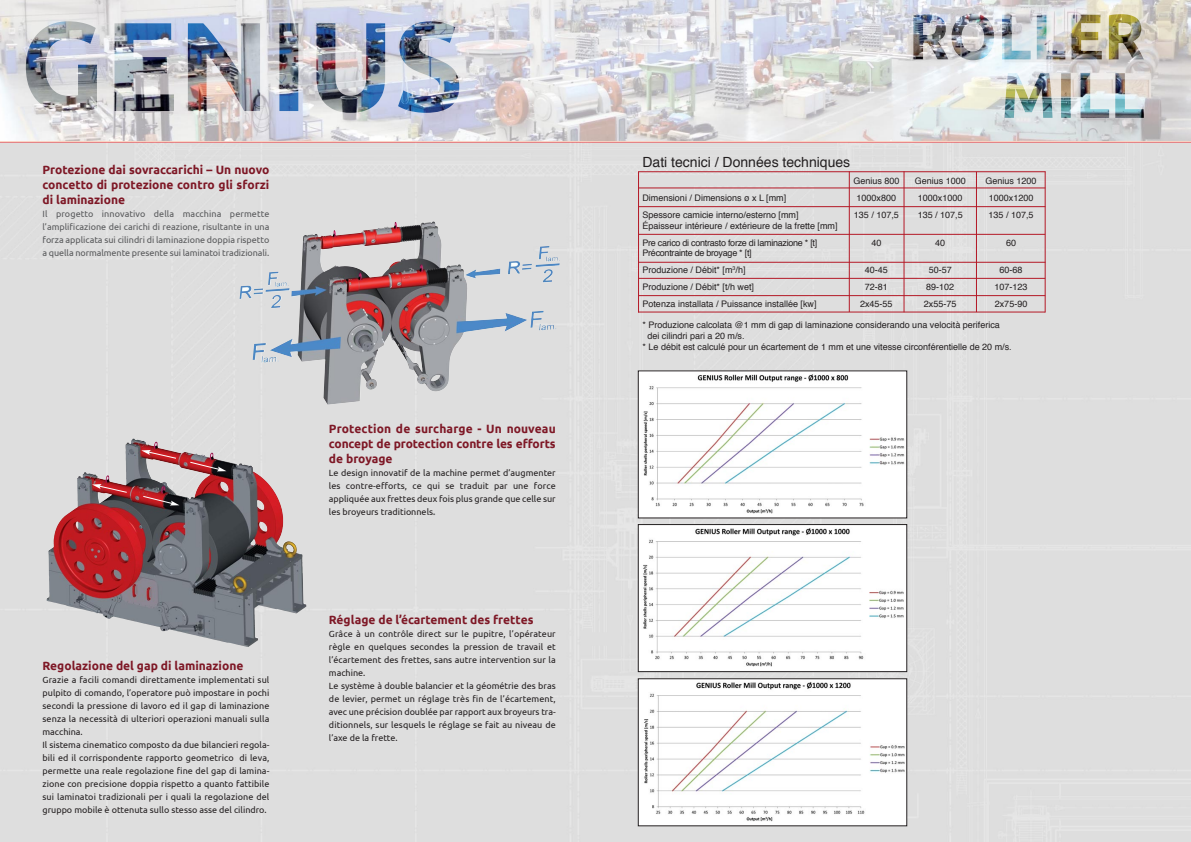
<style>
.page{position:relative;width:1191px;height:842px;background:#fff}
.page>*{position:absolute;margin:0;border:0;box-sizing:border-box;transform-origin:0 0}
.t1{font:14px "Helvetica";color:#231f20}
.t2{font:700 12px/15px "Ubuntu";color:#7e1826;text-align:justify}
.t3{font:9px/13px "Ubuntu";letter-spacing:.005em;color:#231f20}
.t4{font:9px/16.8px "Helvetica";color:#231f20}
.t5{font:9px/13px "Ubuntu";letter-spacing:-.005em;color:#58595b;text-align:justify}
.t6{font:9px/16.8px "Helvetica";letter-spacing:-.03em;color:#231f20}
.s1{font-weight:700;color:#58595b}
</style>
<div class="page">
<img style="left:0;top:142px;width:1191px;height:700px">
<hr style="left:0;top:141px;width:1191px;height:1px;background:#ed1c24">
<img style="left:640px;top:373px;width:265px;height:143px">
<img style="left:640px;top:680px;width:265px;height:144px">
<div style="left:638px;top:678px;width:269px;height:148px;border:1px solid #231f20"></div>
<img style="left:640px;top:526px;width:265px;height:144px">
<div style="left:638px;top:524px;width:269px;height:148px;border:1px solid #231f20"></div>
<img style="left:240px;top:286px;width:26px;height:74px">
<img style="left:47px;top:438px;width:99px;height:160px">
<hr style="left:848px;top:171px;width:1px;height:141px;background:#b41826">
<hr style="left:1044px;top:171px;width:1px;height:141px;background:#b41826">
<hr style="left:976px;top:172px;width:1px;height:140px;background:#b41826">
<hr style="left:903px;top:171px;width:1px;height:141px;background:#b41826">
<hr style="left:638px;top:206px;width:407px;height:1px;background:#b41826">
<hr style="left:638px;top:187px;width:407px;height:1px;background:#b41826">
<hr style="left:638px;top:312px;width:407px;height:1px;background:#b41826">
<hr style="left:638px;top:295px;width:407px;height:1px;background:#b41826">
<hr style="left:638px;top:278px;width:407px;height:1px;background:#b41826">
<hr style="left:638px;top:262px;width:407px;height:1px;background:#b41826">
<hr style="left:638px;top:234px;width:407px;height:1px;background:#b41826">
<hr style="left:638px;top:171px;width:407px;height:1px;background:#b41826">
<hr style="left:638px;top:171px;width:1px;height:141px;background:#b41826">
<svg style="left:92px;top:484px;width:36px;height:9px"></svg>
<svg style="left:141px;top:450px;width:36px;height:9px"></svg>
<svg style="left:142px;top:495px;width:37px;height:10px"></svg>
<svg style="left:189px;top:461px;width:37px;height:10px"></svg>
<img style="left:0;top:0;width:1191px;height:141px">
<img style="left:26px;top:14px;width:1117px;height:104px">
<h2 class="t2" style="left:43px;top:162px;width:228px">Protezione dai sovraccarichi – Un nuovo concetto di protezione contro gli sforzi di laminazione</h2>
<p class="t5" style="left:43px;top:207px;width:228px">Il progetto innovativo della macchina permette l’amplificazione dei carichi di reazione, risultante in una forza applicata sui cilindri di laminazione doppia rispetto a quella normalmente presente sui laminatoi tradizionali.</p>
<h2 class="t2" style="left:43px;top:658px;width:202px">Regolazione del gap di laminazione</h2>
<p class="t3" style="left:43px;top:673px;width:228px">Grazie a facili comandi direttamente implementati sul pulpito di comando, l’operatore può impostare in pochi secondi la pressione di lavoro ed il gap di laminazione senza la necessità di ulteriori operazioni manuali sulla macchina.<br>Il sistema cinematico composto da due bilancieri regola&shy;bili ed il corrispondente rapporto geometrico di leva, permette una reale regolazione fine del gap di lamina&shy;zione con precisione doppia rispetto a quanto fattibile sui laminatoi tradizionali per i quali la regolazione del gruppo mobile è ottenuta sullo stesso asse del cilindro.</p>
<h2 class="t2" style="left:329px;top:421px;width:228px">Protection de surcharge - Un nouveau concept de protection contre les efforts de broyage</h2>
<p class="t3" style="left:329px;top:466px;width:228px;text-align:justify">Le design innovatif de la machine permet d’augmenter les contre-efforts, ce qui se traduit par une force appliquée aux frettes deux fois plus grande que celle sur les broyeurs traditionnels<span class="s1">.</span></p>
<h2 class="t2" style="left:329px;top:612px;width:206px">Réglage de l’écartement des frettes</h2>
<p class="t3" style="left:329px;top:627px;width:228px">Grâce à un contrôle direct sur le pupitre, l’opérateur règle en quelques secondes la pression de travail et l’écartement des frettes, sans autre intervention sur la machine.<br>Le système à double balancier et la géométrie des bras de levier, permet un réglage très fin de l’écartement, avec une précision doublée par rapport aux broyeurs tra&shy;ditionnels, sur lesquels le réglage se fait au niveau de l’axe de la frette.</p>
<h1 class="t1" style="left:642px;top:156px;width:209px">Dati tecnici / Données techniques</h1>
<p class="t4" style="left:853px;top:174px;width:48px">Genius 800</p>
<p class="t4" style="left:914px;top:174px;width:53px">Genius 1000</p>
<p class="t4" style="left:985px;top:174px;width:53px">Genius 1200</p>
<p class="t4" style="left:642px;top:190px;width:145px">Dimensioni / Dimensions ø x L [mm]</p>
<p class="t4" style="left:856px;top:190px;width:41px">1000x800</p>
<p class="t4" style="left:918px;top:190px;width:46px">1000x1000</p>
<p class="t4" style="left:988px;top:190px;width:46px">1000x1200</p>
<p class="t4" style="left:642px;top:207px;width:158px">Spessore camicie interno/esterno [mm]</p>
<p class="t4" style="left:854px;top:207px;width:47px">135 / 107,5</p>
<p class="t4" style="left:917px;top:207px;width:47px">135 / 107,5</p>
<p class="t4" style="left:988px;top:207px;width:47px">135 / 107,5</p>
<p class="t4" style="left:642px;top:218px;width:197px">Épaisseur intérieure / extérieure de la frette [mm]<br>Pre carico di contrasto forze di laminazione * [t]</p>
<p class="t4" style="left:871px;top:235px;width:12px">40</p>
<p class="t4" style="left:935px;top:235px;width:12px">40</p>
<p class="t4" style="left:1006px;top:235px;width:12px">60</p>
<p class="t6" style="left:642px;top:246px;width:111px">Précontrainte de broyage * [t]<br>Produzione / Débit* [m<sup>3</sup>/h]</p>
<p class="t4" style="left:865px;top:262px;width:25px">40-45</p>
<p class="t4" style="left:928px;top:262px;width:25px">50-57</p>
<p class="t4" style="left:999px;top:262px;width:25px">60-68</p>
<p class="t4" style="left:642px;top:279px;width:113px">Produzione / Débit* [t/h wet]</p>
<p class="t4" style="left:865px;top:279px;width:25px">72-81</p>
<p class="t4" style="left:926px;top:279px;width:30px">89-102</p>
<p class="t4" style="left:994px;top:279px;width:35px">107-123</p>
<p class="t4" style="left:642px;top:296px;width:176px">Potenza installata / Puissance installée [kw]</p>
<p class="t4" style="left:860px;top:296px;width:34px">2x45-55</p>
<p class="t4" style="left:924px;top:296px;width:34px">2x55-75</p>
<p class="t4" style="left:994px;top:296px;width:34px">2x75-90</p>
<p class="t4" style="left:642px;top:318px;width:359px">* Produzione calcolata @1 mm di gap di laminazione considerando una velocità periferica</p>
<p class="t4" style="left:647px;top:328px;width:99px">dei cilindri pari a 20 m/s.</p>
<p class="t4" style="left:642px;top:339px;width:371px">* Le débit est calculé pour un écartement de 1 mm et une vitesse circonférentielle de 20 m/s.</p>
</div>
